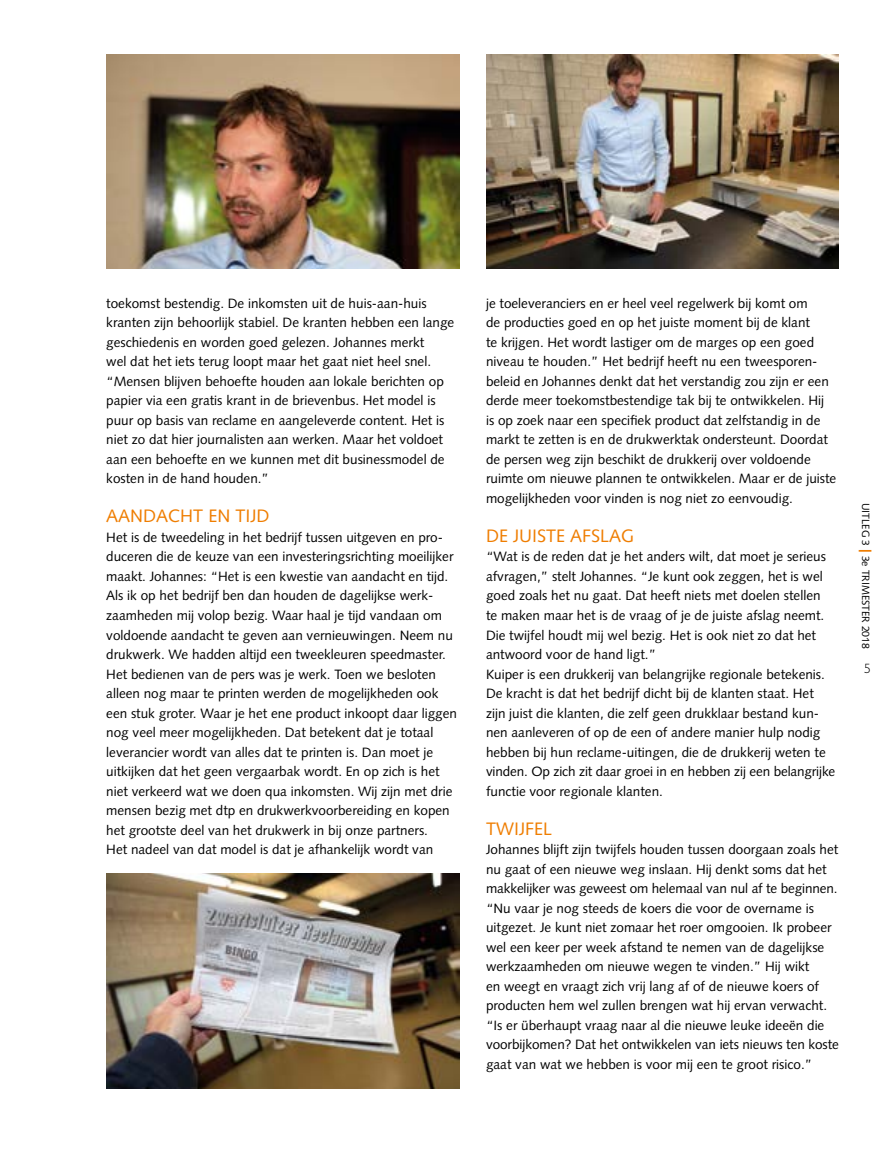
<style>
.page{position:relative;width:893px;height:1149px;background:#fff}
.page>*{position:absolute;margin:0;border:0;box-sizing:border-box;transform-origin:0 0}
.t1{font:18px "Syntax LT Std";color:#ef7d00}
.t2{font:13.5px/19.5px "Syntax LT Std";color:#000}
.t3{font:300 13.5px "Gill Sans MT Pro";color:#000}
.t4{font:10.5px "Syntax LT";color:#000}
.s1{font-weight:700;font-size:16.5px;color:#ef7d00}
</style>
<div class="page">
<img style="left:106px;top:54px;width:353px;height:214px">
<img style="left:486px;top:54px;width:353px;height:214px">
<img style="left:106px;top:873px;width:353px;height:215px">
<p class="t2" style="left:106px;top:293px;width:350px">toekomst bestendig. De inkomsten uit de huis-aan-huis kranten zijn behoorlijk stabiel. De kranten hebben een lange geschiedenis en worden goed gelezen. Johannes merkt<br>wel dat het iets terug loopt maar het gaat niet heel snel. “Mensen blijven behoefte houden aan lokale berichten op papier via een gratis krant in de brievenbus. Het model is puur op basis van reclame en aangeleverde content. Het is niet zo dat hier journalisten aan werken. Maar het voldoet aan een behoefte en we kunnen met dit businessmodel de kosten in de hand houden.”</p>
<h1 class="t1" style="left:106px;top:505px;width:165px">AANDACHT EN TIJD</h1>
<p class="t2" style="left:106px;top:527px;width:352px">Het is de tweedeling in het bedrijf tussen uitgeven en pro&shy;duceren die de keuze van een investeringsrichting moeilijker maakt. Johannes: “Het is een kwestie van aandacht en tijd.<br>Als ik op het bedrijf ben dan houden de dagelijkse werk&shy;zaamheden mij volop bezig. Waar haal je tijd vandaan om voldoende aandacht te geven aan vernieuwingen. Neem nu drukwerk. We hadden altijd een tweekleuren speedmaster.<br>Het bedienen van de pers was je werk. Toen we besloten alleen nog maar te printen werden de mogelijkheden ook een stuk groter. Waar je het ene product inkoopt daar liggen nog veel meer mogelijkheden. Dat betekent dat je totaal leverancier wordt van alles dat te printen is. Dan moet je uitkijken dat het geen vergaarbak wordt. En op zich is het niet verkeerd wat we doen qua inkomsten. Wij zijn met drie mensen bezig met dtp en drukwerkvoorbereiding en kopen het grootste deel van het drukwerk in bij onze partners.<br>Het nadeel van dat model is dat je afhankelijk wordt van</p>
<p class="t2" style="left:486px;top:293px;width:352px">je toeleveranciers en er heel veel regelwerk bij komt om<br>de producties goed en op het juiste moment bij de klant<br>te krijgen. Het wordt lastiger om de marges op een goed niveau te houden.” Het bedrijf heeft nu een tweesporen&shy;beleid en Johannes denkt dat het verstandig zou zijn er een derde meer toekomstbestendige tak bij te ontwikkelen. Hij<br>is op zoek naar een specifiek product dat zelfstandig in de markt te zetten is en de drukwerktak ondersteunt. Doordat de persen weg zijn beschikt de drukkerij over voldoende ruimte om nieuwe plannen te ontwikkelen. Maar er de juiste mogelijkheden voor vinden is nog niet zo eenvoudig.</p>
<h1 class="t1" style="left:486px;top:525px;width:150px">DE JUISTE AFSLAG</h1>
<p class="t2" style="left:486px;top:547px;width:351px">“Wat is de reden dat je het anders wilt, dat moet je serieus afvragen,” stelt Johannes. “Je kunt ook zeggen, het is wel goed zoals het nu gaat. Dat heeft niets met doelen stellen<br>te maken maar het is de vraag of je de juiste afslag neemt.<br>Die twijfel houdt mij wel bezig. Het is ook niet zo dat het antwoord voor de hand ligt.”<br>Kuiper is een drukkerij van belangrijke regionale betekenis.<br>De kracht is dat het bedrijf dicht bij de klanten staat. Het zijn juist die klanten, die zelf geen drukklaar bestand kun&shy;nen aanleveren of op de een of andere manier hulp nodig hebben bij hun reclame-uitingen, die de drukkerij weten te vinden. Op zich zit daar groei in en hebben zij een belangrijke functie voor regionale klanten.</p>
<h1 class="t1" style="left:486px;top:817px;width:68px">TWIJFEL</h1>
<p class="t2" style="left:486px;top:839px;width:354px">Johannes blijft zijn twijfels houden tussen doorgaan zoals het nu gaat of een nieuwe weg inslaan. Hij denkt soms dat het makkelijker was geweest om helemaal van nul af te beginnen. “Nu vaar je nog steeds de koers die voor de overname is uitgezet. Je kunt niet zomaar het roer omgooien. Ik probeer wel een keer per week afstand te nemen van de dagelijkse werkzaamheden om nieuwe wegen te vinden.” Hij wikt<br>en weegt en vraagt zich vrij lang af of de nieuwe koers of producten hem wel zullen brengen wat hij ervan verwacht. “Is er überhaupt vraag naar al die nieuwe leuke ideeën die voorbijkomen? Dat het ontwikkelen van iets nieuws ten koste gaat van wat we hebben is voor mij een te groot risico.”</p>
<p class="t4" style="left:872px;top:502px;width:148px;rotate:90deg">UITLEG 3 <span class="s1">|</span> 3e TRIMESTER 2018</p>
<p class="t3" style="left:864px;top:660px;width:8px">5</p>
</div>
